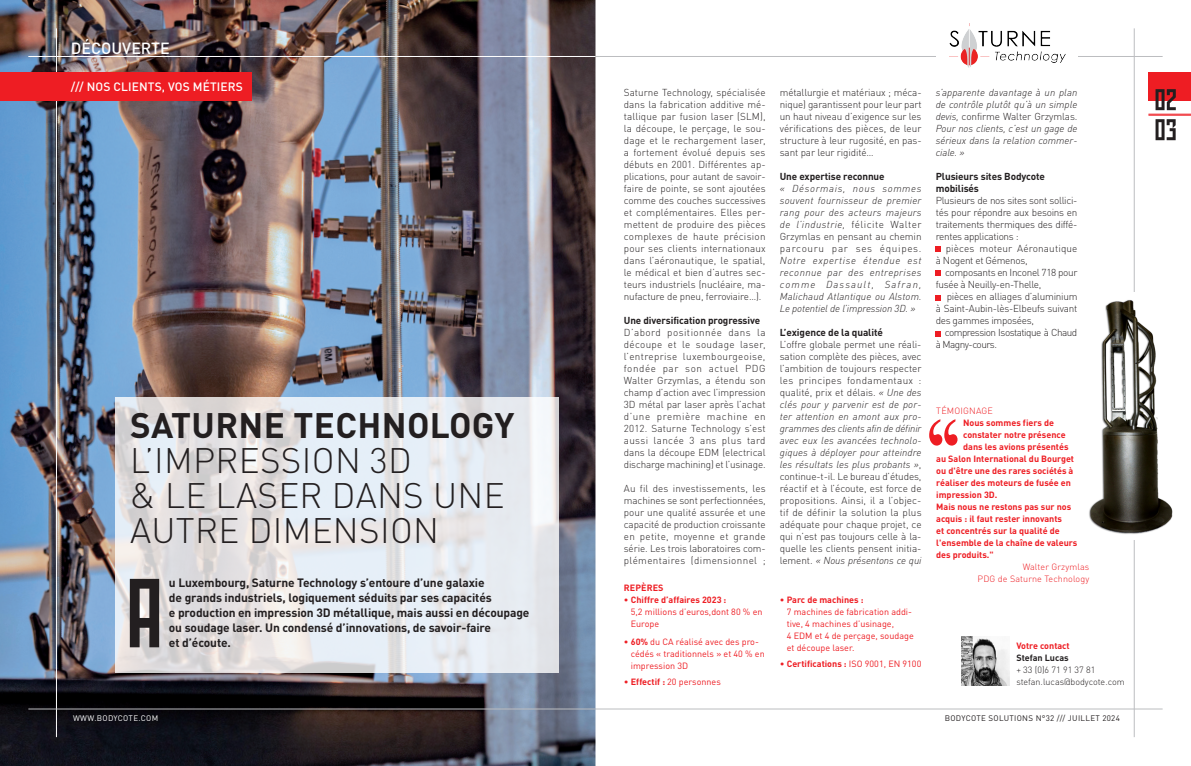
<style>
.page{position:relative;width:1191px;height:766px;background:#fff}
.page>*{position:absolute;margin:0;border:0;box-sizing:border-box;transform-origin:0 0}
.titre_lettrine{font:97.7px "Pop Pop";color:#231f20}
.TITRE{font:300 35px/35px "DINOT";letter-spacing:.01em;color:#231f20}
.t1{font:500 16px "DINOT";color:#fff}
.titre_lettrine-2{font:700 12px/15px "DINOT";letter-spacing:-.01em;color:#231f20}
.t2{font:500 12px "DINOT";letter-spacing:.01em;color:#fff}
.Titre_bold_texte_copie{font:300 10px/12px "DINOT";letter-spacing:-.015em;color:#231f20;text-align:justify}
.Titre_bold_texte_copie-2{font:italic 300 10px/12px "DINOT";letter-spacing:-.005em;color:#231f20;text-align:justify}
.Titre_bold_texte_copie-3{font:700 10px/12px "DINOT";letter-spacing:-.01em;color:#231f20}
.Titre_bold_texte_copie-4{font:300 10px/12px "DINOT";letter-spacing:.015em;color:#231f20}
.Titre_bold_texte_copie-5{font:300 10px/12px "DINOT";letter-spacing:-.05em;color:#231f20}
.t3{font:700 9px "DINOT";color:#ee1d23}
.t4{font:9px/12px "DINOT";color:#ee1d23}
.t5{font:300 9px "DINOT";letter-spacing:.01em;color:#ee1d23}
.t6{font:300 9px "DINOT";color:#231f20}
.t7{font:700 9px "DINOT";color:#231f20}
.t8{font:8px "DINOT";letter-spacing:.04em;color:#231f20}
.t9{font:8px "DINOT";letter-spacing:.04em;color:#fff}
.s1{font-weight:700}
.s2{font-style:normal}
.s3{font-style:italic}
.s4{font-weight:400}
</style>
<div class="page">
<hr style="left:595px;top:708px;width:567px;height:1px;background:#bcbdc0">
<hr style="left:595px;top:56px;width:567px;height:1px;background:#bcbdc0">
<hr style="left:1134px;top:28px;width:1px;height:709px;background:#bcbdc0">
<img style="left:0;top:0;width:595px;height:765px">
<hr style="left:28px;top:56px;width:567px;height:1px;background:#fff">
<hr style="left:56px;top:28px;width:1px;height:709px;background:#fff">
<hr style="left:28px;top:708px;width:567px;height:1px;background:#bcbdc0">
<hr style="left:1148px;top:114px;width:43px;height:1px;background:#ee1d23">
<div style="left:1148px;top:72px;width:43px;height:28px;background:#ee1d23"></div>
<svg style="left:1155px;top:119px;width:20px;height:21px"></svg>
<svg style="left:1155px;top:89px;width:20px;height:21px"></svg>
<hr style="left:1148px;top:115px;width:43px;height:1px;background:#ee1d23">
<svg style="left:116px;top:397px;width:443px;height:275px;background:#e4e6e9"></svg>
<svg style="left:935px;top:247px;width:6px;height:5px"></svg>
<svg style="left:935px;top:271px;width:6px;height:5px"></svg>
<svg style="left:935px;top:295px;width:6px;height:5px"></svg>
<svg style="left:935px;top:331px;width:6px;height:5px"></svg>
<svg style="left:929px;top:419px;width:28px;height:26px"></svg>
<div style="left:1093px;top:292px;width:87px;height:248px;background:#fff"></div>
<img style="left:1089px;top:300px;width:84px;height:234px">
<div style="left:935px;top:18px;width:142px;height:55px;background:#fff"></div>
<img style="left:949px;top:24px;width:116px;height:43px">
<img style="left:961px;top:636px;width:48px;height:48px">
<div style="left:0;top:72px;width:251px;height:28px;background:#ee1d23"></div>
<p class="t1" style="left:71px;top:38px;width:100px">DÉCOUVERTE</p>
<p class="t2" style="left:71px;top:79px;width:174px">/// NOS CLIENTS, VOS MÉTIERS</p>
<p class="TITRE" style="left:130px;top:407px;width:386px"><span class="s1">SATURNE TECHNOLOGY<br></span>L’IMPRESSION 3D<br>&amp; LE LASER DANS UNE<br>AUTRE DIMENSION</p>
<p class="titre_lettrine" style="left:130px;top:553px;width:42px">A</p>
<p class="titre_lettrine-2" style="left:169px;top:575px;width:362px">u Luxembourg, Saturne Technology s’entoure d’une galaxie<br>de grands industriels, logiquement séduits par ses capacités<br>e production en impression 3D métallique, mais aussi en découpage ou soudage laser. Un condensé d’innovations, de savoir-faire<br>et d’écoute.</p>
<p class="t9" style="left:73px;top:712px;width:87px">WWW.BODYCOTE.COM</p>
<p class="Titre_bold_texte_copie" style="left:624px;top:86px;width:143px">Saturne Technology, spécialisée dans la fabrication additive mé&shy;tallique par fusion laser (SLM), la découpe, le perçage, le sou&shy;dage et le rechargement laser, a fortement évolué depuis ses débuts en 2001. Différentes ap&shy;plications, pour autant de savoir&shy;faire de pointe, se sont ajoutées comme des couches successives et complémentaires. Elles per&shy;mettent de produire des pièces complexes de haute précision pour ses clients internationaux dans l’aéronautique, le spatial, le médical et bien d’autres sec&shy;teurs industriels (nucléaire, ma&shy;nufacture de pneu, ferroviaire…).</p>
<p class="Titre_bold_texte_copie-3" style="left:624px;top:314px;width:138px">Une diversification progressive</p>
<p class="Titre_bold_texte_copie" style="left:624px;top:326px;width:143px">D’abord positionnée dans la découpe et le soudage laser, l’entreprise luxembourgeoise, fondée par son actuel PDG Walter Grzymlas, a étendu son champ d’action avec l’impression 3D métal par laser après l’achat d’une première machine en 2012. Saturne Technology s’est aussi lancée 3 ans plus tard dans la découpe EDM (electrical discharge machining) et l’usinage.</p>
<p class="Titre_bold_texte_copie" style="left:624px;top:482px;width:143px">Au fil des investissements, les machines se sont perfectionnées, pour une qualité assurée et une capacité de production croissante en petite, moyenne et grande série. Les trois laboratoires com&shy;plémentaires (dimensionnel ;</p>
<p class="t3" style="left:624px;top:582px;width:41px">REPÈRES</p>
<p class="t4" style="left:631px;top:593px;width:133px;text-indent:-7px">∙ <span class="s1">Chiffre d’affaires 2023 :<br></span>5,2 millions d’euros,dont 80 % en<br>Europe</p>
<p class="t4" style="left:631px;top:635px;width:135px;text-indent:-7px">∙ <span class="s1">60%</span> du CA réalisé avec des pro&shy;cédés « traditionnels » et 40 % en impression 3D</p>
<p class="t4" style="left:624px;top:675px;width:98px"><span class="s1">∙ Effectif :</span> 20 personnes</p>
<p class="Titre_bold_texte_copie" style="left:780px;top:86px;width:143px">métallurgie et matériaux ; méca&shy;nique) garantissent pour leur part un haut niveau d’exigence sur les vérifications des pièces, de leur structure à leur rugosité, en pas&shy;sant par leur rigidité…</p>
<p class="Titre_bold_texte_copie-3" style="left:780px;top:170px;width:106px">Une expertise reconnue</p>
<p class="Titre_bold_texte_copie-2" style="left:780px;top:182px;width:143px">« Désormais, nous sommes souvent fournisseur de premier rang pour des acteurs majeurs de l’industrie, <span class="s2">félicite Walter Grzymlas en pensant au chemin parcouru par ses équipes.<br></span>Notre expertise étendue est reconnue par des entreprises comme Dassault, Safran, Malichaud Atlantique ou Alstom.<br>Le potentiel de l’impression 3D. »</p>
<p class="Titre_bold_texte_copie-3" style="left:780px;top:326px;width:105px">L’exigence de la qualité</p>
<p class="Titre_bold_texte_copie" style="left:780px;top:338px;width:143px">L’offre globale permet une réali&shy;sation complète des pièces, avec l’ambition de toujours respecter les principes fondamentaux : qualité, prix et délais. <span class="s3">« Une des clés pour y parvenir est de por&shy;ter attention en amont aux pro&shy;grammes des clients afin de définir avec eux les avancées technolo&shy;giques à déployer pour atteindre les résultats les plus probants »</span>, continue-t-il. Le bureau d’études, réactif et à l’écoute, est force de propositions. Ainsi, il a l’objec&shy;tif de définir la solution la plus adéquate pour chaque projet, ce qui n’est pas toujours celle à la&shy;quelle les clients pensent initia&shy;lement. <span class="s3">« Nous présentons ce qui</span></p>
<p class="t4" style="left:786px;top:593px;width:128px;text-indent:-7px">∙ <span class="s1">Parc de machines :<br></span>7 machines de fabrication addi&shy;tive, 4 machines d’usinage,<br>4 EDM et 4 de perçage, soudage et découpe laser.</p>
<p class="t3" style="left:780px;top:658px;width:143px">∙ Certifications : <span class="s4">ISO 9001, EN 9100</span></p>
<p class="Titre_bold_texte_copie-2" style="left:935px;top:86px;width:143px">s’apparente davantage à un plan de contrôle plutôt qu’à un simple devis, <span class="s2">confirme Walter Grzymlas.<br></span>Pour nos clients, c’est un gage de sérieux dans la relation commer&shy;ciale. »</p>
<p class="Titre_bold_texte_copie-3" style="left:935px;top:170px;width:111px">Plusieurs sites Bodycote mobilisés</p>
<p class="Titre_bold_texte_copie" style="left:935px;top:194px;width:143px">Plusieurs de nos sites sont sollici&shy;tés pour répondre aux besoins en traitements thermiques des diffé&shy;rentes applications :</p>
<p class="Titre_bold_texte_copie-4" style="left:935px;top:242px;width:143px;text-indent:10px">pièces moteur Aéronautique à Nogent et Gémenos,</p>
<p class="Titre_bold_texte_copie" style="left:935px;top:266px;width:143px;text-indent:9px">composants en Inconel 718 pour fusée à Neuilly-en-Thelle,</p>
<p class="Titre_bold_texte_copie" style="left:935px;top:290px;width:143px;text-indent:11px">pièces en alliages d’aluminium à Saint-Aubin-lès-Elbeufs suivant des gammes imposées,</p>
<p class="Titre_bold_texte_copie-5" style="left:935px;top:326px;width:143px;text-indent:9px">compression Isostatique à Chaud à Magny-cours.</p>
<p class="t5" style="left:936px;top:405px;width:58px">TÉMOIGNAGE</p>
<p class="t3" style="left:963px;top:416px;width:92px">Nous sommes fiers de</p>
<p class="t3" style="left:963px;top:428px;width:104px">constater notre présence</p>
<p class="t3" style="left:963px;top:440px;width:107px">dans les avions présentés</p>
<p class="t3" style="left:936px;top:452px;width:139px">au Salon International du Bourget</p>
<p class="t3" style="left:936px;top:464px;width:139px">ou d'être une des rares sociétés à</p>
<p class="t3" style="left:936px;top:476px;width:136px">réaliser des moteurs de fusée en</p>
<p class="t3" style="left:936px;top:488px;width:63px">impression 3D.</p>
<p class="t3" style="left:936px;top:500px;width:136px">Mais nous ne restons pas sur nos</p>
<p class="t3" style="left:936px;top:512px;width:127px">acquis : il faut rester innovants</p>
<p class="t3" style="left:936px;top:524px;width:125px">et concentrés sur la qualité de</p>
<p class="t3" style="left:936px;top:536px;width:143px">l'ensemble de la chaîne de valeurs</p>
<p class="t3" style="left:936px;top:548px;width:59px">des produits."</p>
<p class="t5" style="left:1022px;top:561px;width:68px">Walter Grzymlas</p>
<p class="t5" style="left:977px;top:573px;width:113px">PDG de Saturne Technology</p>
<p class="t3" style="left:1016px;top:639px;width:55px">Votre contact</p>
<p class="t7" style="left:1016px;top:651px;width:54px">Stefan Lucas</p>
<p class="t6" style="left:1016px;top:664px;width:81px">+ 33 (0)6 71 91 37 81</p>
<p class="t6" style="left:1016px;top:676px;width:110px">stefan.lucas@bodycote.com</p>
<p class="t8" style="left:944px;top:712px;width:177px">BODYCOTE SOLUTIONS N°32 /// JUILLET 2024</p>
</div>
